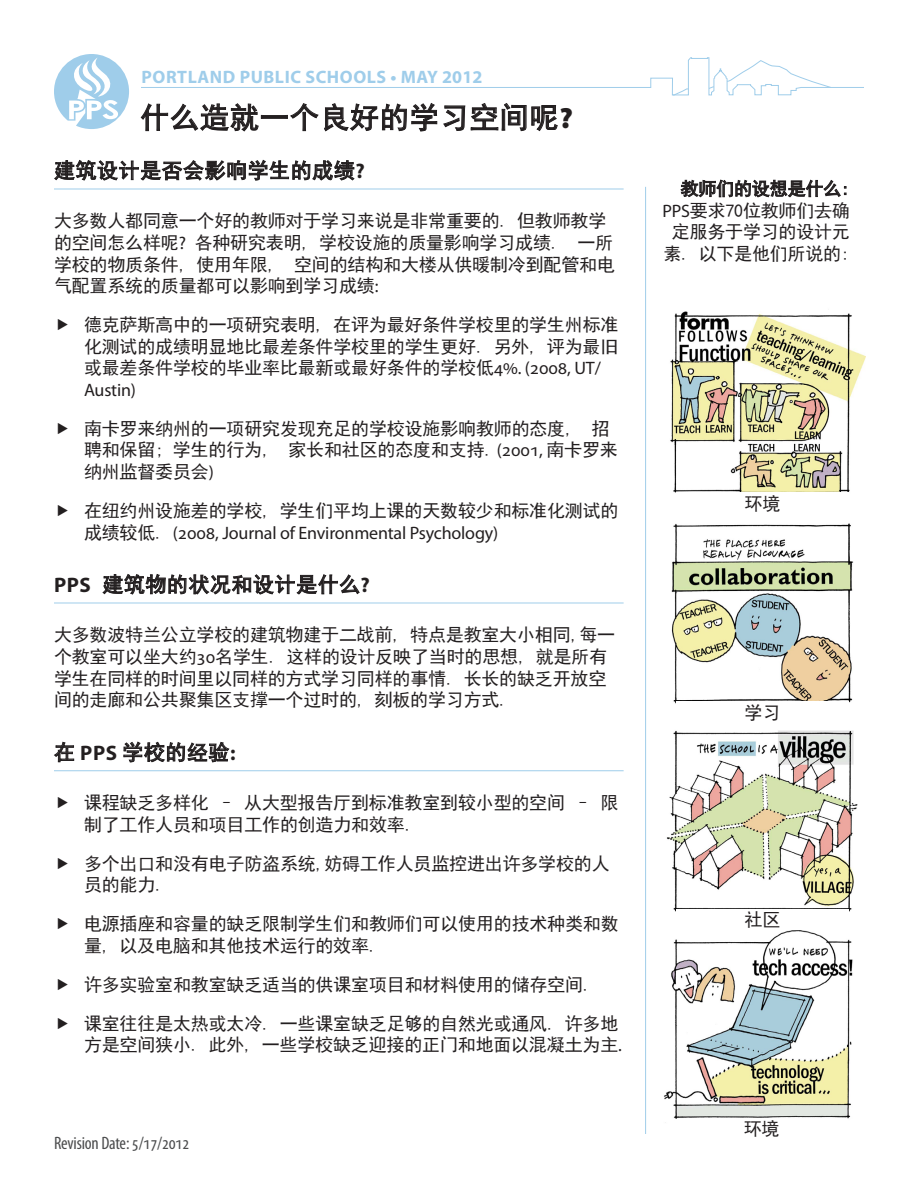
<style>
.page{position:relative;width:918px;height:1188px;background:#fff}
.page>*{position:absolute;margin:0;border:0;box-sizing:border-box;transform-origin:0 0}
.Headline{font:29.25px "Sim Hei";letter-spacing:.025em;color:#231f20}
.Subhead{font:21px "Sim Hei";letter-spacing:.025em;color:#231f20}
.t1{font:18px/21.6px "Sim Hei";letter-spacing:-.01em;color:#231f20}
.t2{font:18px/21.6px "Myriad Pro";letter-spacing:-.01em;color:#231f20}
.PPS{font:700 18px "Myriad Pro";letter-spacing:.03em;color:#9fcdea}
.t3{font:condensed 18px "Myriad Pro";letter-spacing:-.01em;color:#4b4c4d}
.s1{font-family:"Myriad Pro";font-weight:900}
.s2{font-family:"Myriad Pro";font-weight:700}
.s3{font-family:"Myriad Pro"}
.s4{font-family:"Sim Hei"}
</style>
<div class="page">
<hr style="left:54px;top:189px;width:570px;height:1px;background:#9fcdea">
<hr style="left:54px;top:603px;width:570px;height:1px;background:#9fcdea">
<hr style="left:54px;top:770px;width:570px;height:1px;background:#9fcdea">
<svg style="left:54px;top:159px;width:301px;height:31px"></svg>
<svg style="left:102px;top:574px;width:258px;height:21px"></svg>
<svg style="left:54px;top:741px;width:20px;height:21px"></svg>
<svg style="left:123px;top:741px;width:107px;height:22px"></svg>
<svg style="left:140px;top:57px;width:724px;height:75px"></svg>
<svg style="left:54px;top:54px;width:75px;height:75px"></svg>
<img style="left:670px;top:311px;width:196px;height:182px">
<img style="left:671px;top:523px;width:183px;height:181px">
<img style="left:667px;top:730px;width:191px;height:182px">
<img style="left:664px;top:930px;width:189px;height:189px">
<svg style="left:680px;top:179px;width:166px;height:19px"></svg>
<hr style="left:645px;top:187px;width:1px;height:947px;background:#9fcdea">
<div style="left:676px;top:492px;width:173px;height:24px;background:#fff"></div>
<div style="left:676px;top:701px;width:173px;height:24px;background:#fff"></div>
<div style="left:676px;top:909px;width:173px;height:21px;background:#fff"></div>
<p class="PPS" style="left:142px;top:65px;width:342px">PORTLAND PUBLIC SCHOOLS • MAY 2012</p>
<p class="Headline" style="left:140px;top:103px;width:435px">什么造就一个良好的学习空间呢<span class="s1">?</span></p>
<p class="Subhead" style="left:54px;top:160px;width:312px">建筑设计是否会影响学生的成绩<span class="s2">?</span></p>
<p class="t1" style="left:54px;top:210px;width:563px">大多数人都同意一个好的教师对于学习来说是非常重要的. 但教师教学的空间怎么样呢<span class="s3">?</span> 各种研究表明, 学校设施的质量影响学习成绩. 一所学校的物质条件, 使用年限, 空间的结构和大楼从供暖制冷到配管和电气配置系统的质量都可以影响到学习成绩<span class="s3">:</span></p>
<p class="t1" style="left:84px;top:314px;width:536px">德克萨斯高中的一项研究表明, 在评为最好条件学校里的学生州标准化测试的成绩明显地比最差条件学校里的学生更好. 另外, 评为最旧或最差条件学校的毕业率比最新或最好条件的学校低<span class="s3">4%. (2008, UT/<br>Austin)</span></p>
<p class="t1" style="left:84px;top:418px;width:535px">南卡罗来纳州的一项研究发现充足的学校设施影响教师的态度, 招聘和保留; 学生的行为, 家长和社区的态度和支持. <span class="s3">(2001,</span> 南卡罗来纳州监督委员会<span class="s3">)</span></p>
<p class="t2" style="left:84px;top:500px;width:536px"><span class="s4">在纽约州设施差的学校, 学生们平均上课的天数较少和标准化测试的成绩较低.</span> (2008, Journal of Environmental Psychology)</p>
<p class="Subhead" style="left:54px;top:574px;width:317px"><span class="s2">PPS</span> 建筑物的状况和设计是什么<span class="s2">?</span></p>
<p class="t1" style="left:54px;top:624px;width:563px">大多数波特兰公立学校的建筑物建于二战前, 特点是教室大小相同,每一个教室可以坐大约<span class="s3">30</span>名学生. 这样的设计反映了当时的思想, 就是所有学生在同样的时间里以同样的方式学习同样的事情. 长长的缺乏开放空间的走廊和公共聚集区支撑一个过时的, 刻板的学习方式.</p>
<p class="Subhead" style="left:54px;top:742px;width:183px">在 <span class="s2">PPS</span> 学校的经验<span class="s2">:</span></p>
<p class="t1" style="left:84px;top:792px;width:536px">课程缺乏多样化 – 从大型报告厅到标准教室到较小型的空间 – 限制了工作人员和项目工作的创造力和效率.</p>
<p class="t1" style="left:84px;top:853px;width:527px">多个出口和没有电子防盗系统,妨碍工作人员监控进出许多学校的人员的能力.</p>
<p class="t1" style="left:84px;top:913px;width:536px">电源插座和容量的缺乏限制学生们和教师们可以使用的技术种类和数量, 以及电脑和其他技术运行的效率.</p>
<p class="t1" style="left:84px;top:974px;width:509px">许多实验室和教室缺乏适当的供课室项目和材料使用的储存空间.</p>
<p class="t1" style="left:84px;top:1012px;width:539px">课室往往是太热或太冷. 一些课室缺乏足够的自然光或通风. 许多地方是空间狭小. 此外, 一些学校缺乏迎接的正门和地面以混凝土为主<span class="s3">.</span></p>
<p class="t3" style="left:54px;top:1132px;width:137px">Revision Date: 5/17/2012</p>
<p class="t1" style="left:663px;top:178px;width:189px;text-align:right">教师们的设想是什么:<br><span class="s3">PPS</span>要求70位教师们去确定服务于学习的设计元素. 以下是他们所说的:</p>
<p class="t1" style="left:745px;top:493px;width:37px">环境</p>
<p class="t1" style="left:745px;top:702px;width:37px">学习</p>
<p class="t1" style="left:745px;top:909px;width:37px">社区</p>
<p class="t1" style="left:744px;top:1118px;width:37px">环境</p>
</div>
